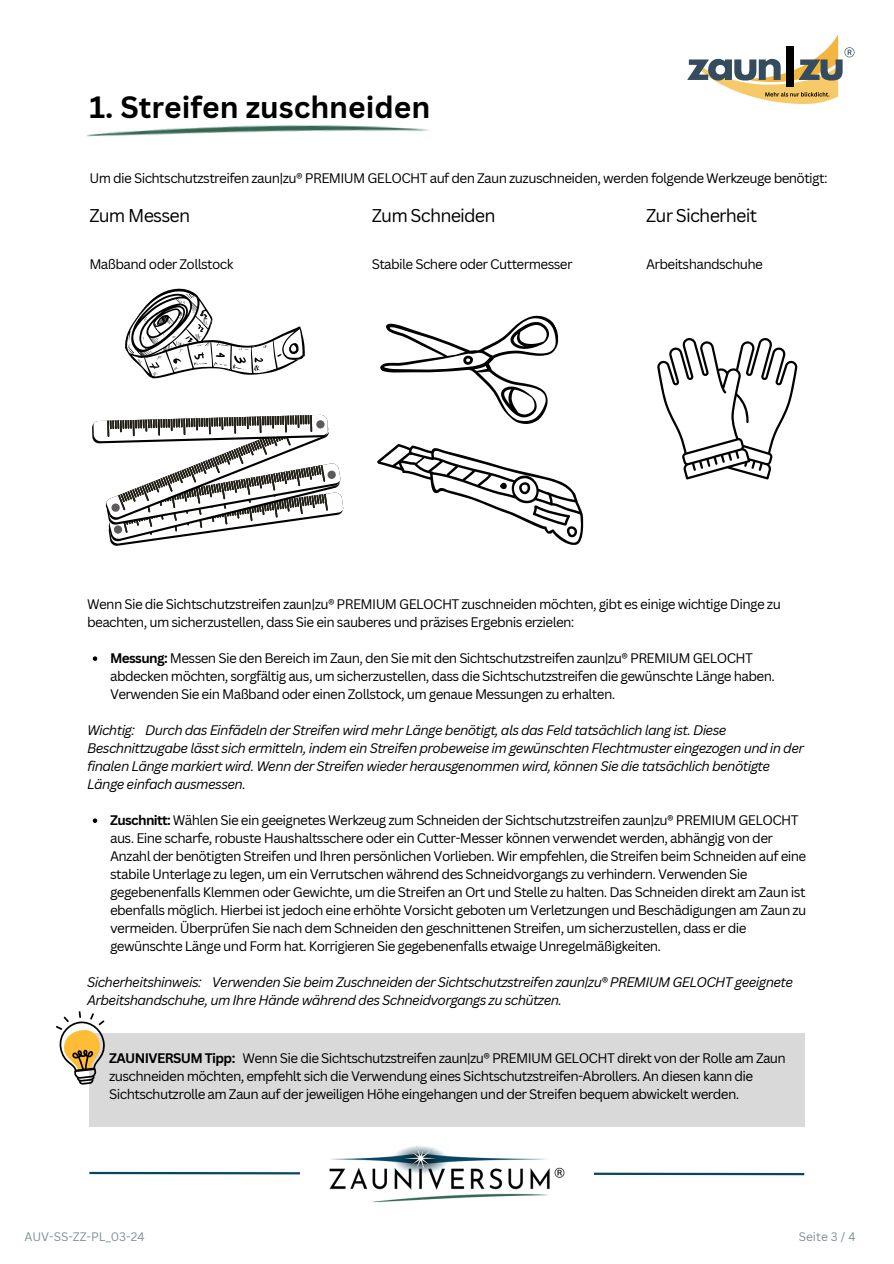
<style>
.page{position:relative;width:894px;height:1264px;background:#fff}
.page>*{position:absolute;margin:0;border:0;box-sizing:border-box;transform-origin:0 0}
.t1{font:700 30px "Canva Sans";color:#000}
.t2{font:18px "Canva Sans";letter-spacing:-.045em;color:#000}
.t3{font:13.5px/18px "Canva Sans";letter-spacing:-.045em;color:#000}
.t4{font:italic 13.5px/18px "Canva Sans";letter-spacing:-.045em;color:#000}
.t5{font:12px "Canva Sans";color:#819097}
.s1{font-weight:700}
</style>
<div class="page">
<svg style="left:89px;top:1171px;width:716px;height:5px"></svg>
<div style="left:300px;top:1104px;width:293px;height:139px;background:#fff"></div>
<img style="left:329px;top:1145px;width:236px;height:58px">
<svg style="left:687px;top:34px;width:167px;height:70px"></svg>
<svg style="left:147px;top:288px;width:57px;height:16px"></svg>
<svg style="left:92px;top:304px;width:119px;height:140px"></svg>
<svg style="left:100px;top:316px;width:205px;height:36px"></svg>
<svg style="left:99px;top:352px;width:245px;height:194px"></svg>
<svg style="left:380px;top:315px;width:179px;height:62px"></svg>
<svg style="left:507px;top:317px;width:45px;height:39px"></svg>
<svg style="left:460px;top:353px;width:15px;height:14px"></svg>
<svg style="left:377px;top:377px;width:207px;height:168px"></svg>
<svg style="left:657px;top:338px;width:140px;height:141px"></svg>
<div style="left:89px;top:1033px;width:715px;height:94px;background:#d9d9d9"></div>
<svg style="left:56px;top:1011px;width:49px;height:73px"></svg>
<svg style="left:93px;top:656px;width:4px;height:5px"></svg>
<svg style="left:93px;top:818px;width:4px;height:5px"></svg>
<img style="left:86px;top:125px;width:343px;height:12px">
<p class="t1" style="left:89px;top:86px;width:342px">1. Streifen zuschneiden</p>
<h3 class="t3" style="left:89px;top:169px;width:739px">Um die Sichtschutzstreifen zaun|zu® PREMIUM GELOCHT auf den Zaun zuzuschneiden, werden folgende Werkzeuge benötigt:</h3>
<p class="t2" style="left:89px;top:202px;width:102px">Zum Messen</p>
<p class="t2" style="left:646px;top:202px;width:112px">Zur Sicherheit</p>
<p class="t3" style="left:89px;top:255px;width:145px">Maßband oder Zollstock</p>
<p class="t3" style="left:371px;top:255px;width:202px">Stabile Schere oder Cuttermesser</p>
<p class="t3" style="left:645px;top:255px;width:118px">Arbeitshandschuhe</p>
<h3 class="t2" style="left:371px;top:202px;width:125px">Zum Schneiden</h3>
<p class="t3" style="left:87px;top:595px;width:695px">Wenn Sie die Sichtschutzstreifen zaun|zu® PREMIUM GELOCHT zuschneiden möchten, gibt es einige wichtige Dinge zu beachten, um sicherzustellen, dass Sie ein sauberes und präzises Ergebnis erzielen:</p>
<p class="t3" style="left:110px;top:649px;width:666px"><span class="s1">Messung:</span> Messen Sie den Bereich im Zaun, den Sie mit den Sichtschutzstreifen zaun|zu® PREMIUM GELOCHT abdecken möchten, sorgfältig aus, um sicherzustellen, dass die Sichtschutzstreifen die gewünschte Länge haben.<br>Verwenden Sie ein Maßband oder einen Zollstock, um genaue Messungen zu erhalten.</p>
<h3 class="t4" style="left:87px;top:721px;width:718px">Wichtig: Durch das Einfädeln der Streifen wird mehr Länge benötigt, als das Feld tatsächlich lang ist. Diese Beschnittzugabe lässt sich ermitteln, indem ein Streifen probeweise im gewünschten Flechtmuster eingezogen und in der finalen Länge markiert wird. Wenn der Streifen wieder herausgenommen wird, können Sie die tatsächlich benötigte Länge einfach ausmessen.</h3>
<p class="t3" style="left:110px;top:811px;width:697px"><span class="s1">Zuschnitt:</span> Wählen Sie ein geeignetes Werkzeug zum Schneiden der Sichtschutzstreifen zaun|zu® PREMIUM GELOCHT aus. Eine scharfe, robuste Haushaltsschere oder ein Cutter-Messer können verwendet werden, abhängig von der Anzahl der benötigten Streifen und Ihren persönlichen Vorlieben. Wir empfehlen, die Streifen beim Schneiden auf eine stabile Unterlage zu legen, um ein Verrutschen während des Schneidvorgangs zu verhindern. Verwenden Sie gegebenenfalls Klemmen oder Gewichte, um die Streifen an Ort und Stelle zu halten. Das Schneiden direkt am Zaun ist ebenfalls möglich. Hierbei ist jedoch eine erhöhte Vorsicht geboten um Verletzungen und Beschädigungen am Zaun zu vermeiden. Überprüfen Sie nach dem Schneiden den geschnittenen Streifen, um sicherzustellen, dass er die gewünschte Länge und Form hat. Korrigieren Sie gegebenenfalls etwaige Unregelmäßigkeiten.</p>
<p class="t4" style="left:87px;top:973px;width:707px">Sicherheitshinweis: Verwenden Sie beim Zuschneiden der Sichtschutzstreifen zaun|zu® PREMIUM GELOCHT geeignete<br>Arbeitshandschuhe, um Ihre Hände während des Schneidvorgangs zu schützen.</p>
<p class="t3" style="left:109px;top:1049px;width:678px"><span class="s1">ZAUNIVERSUM Tipp:</span> Wenn Sie die Sichtschutzstreifen zaun|zu® PREMIUM GELOCHT direkt von der Rolle am Zaun zuschneiden möchten, empfehlt sich die Verwendung eines Sichtschutzstreifen-Abrollers. An diesen kann die<br>Sichtschutzrolle am Zaun auf der jeweiligen Höhe eingehangen und der Streifen bequem abwickelt werden.</p>
<p class="t5" style="left:24px;top:1227px;width:122px">AUV-SS-ZZ-PL_03-24</p>
<p class="t5" style="left:798px;top:1227px;width:58px">Seite 3 / 4</p>
</div>
